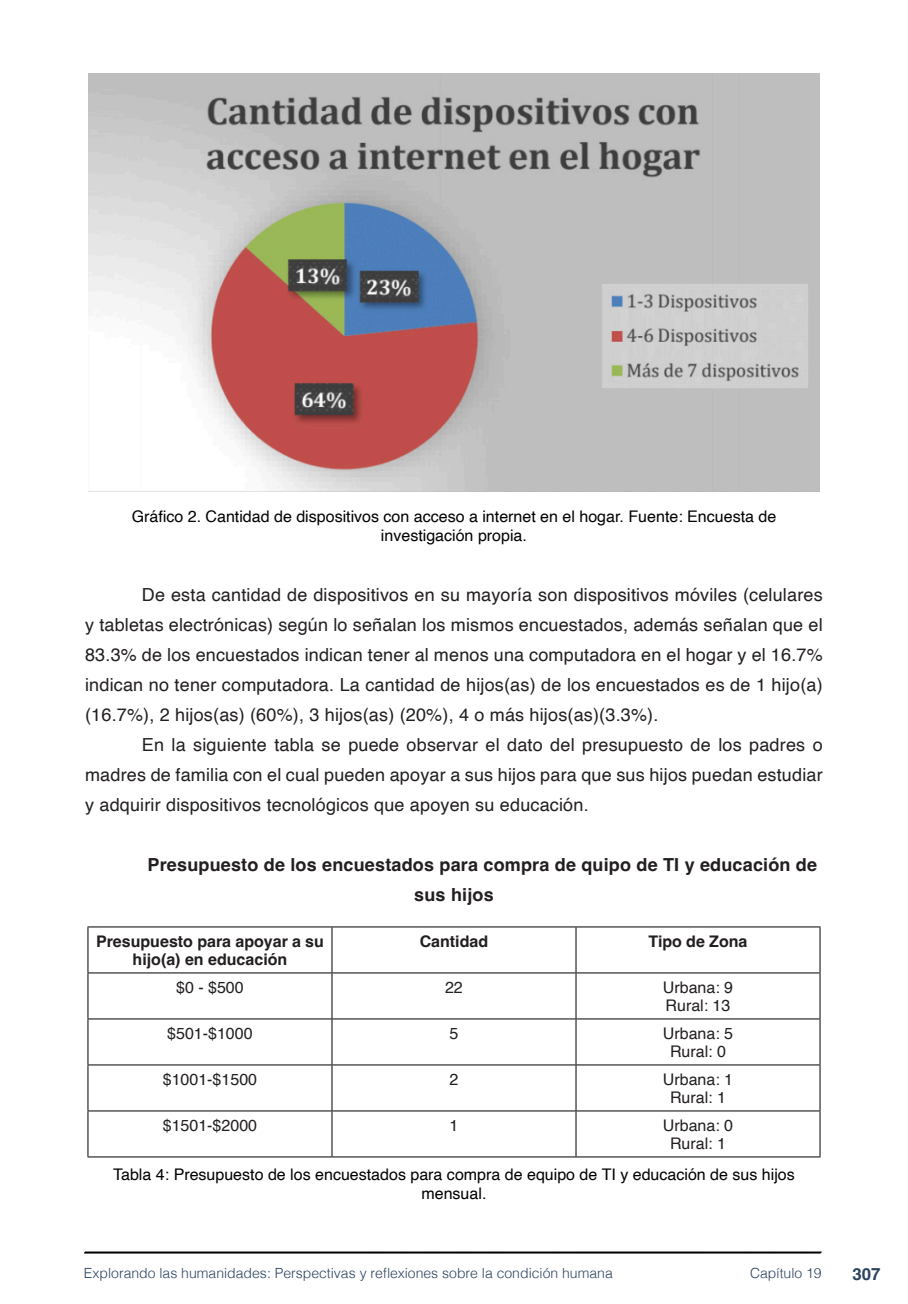
<style>
.page{position:relative;width:908px;height:1304px;background:#fff}
.page>*{position:absolute;margin:0;border:0;box-sizing:border-box;transform-origin:0 0}
.txt{font:18px/30px "Helvetica";letter-spacing:.01em;color:#231f20;text-align:justify}
.txt-2{font:700 18px/30px "Helvetica";letter-spacing:.01em;color:#231f20}
.t1{font:700 16.8px "Helvetica";color:#2a435e}
.imagens_graf_tab{font:16px/19.2px "Helvetica";color:#000;text-align:center}
.tab_txt_centro{font:16px "Helvetica";color:#231f20}
.tab_txt_centro-2{font:700 16px/18px "Helvetica";color:#231f20;text-align:center}
.t2{font:300 14px "Helvetica";color:#2a435e}
</style>
<div class="page">
<svg style="left:84px;top:1251px;width:737px;height:3px"></svg>
<img style="left:89px;top:74px;width:730px;height:418px">
<hr style="left:87px;top:926px;width:245px;height:1px;background:#000">
<hr style="left:87px;top:927px;width:1px;height:45px;background:#000">
<hr style="left:332px;top:926px;width:243px;height:1px;background:#000">
<hr style="left:331px;top:927px;width:1px;height:45px;background:#000">
<hr style="left:575px;top:926px;width:245px;height:1px;background:#000">
<hr style="left:575px;top:927px;width:1px;height:45px;background:#000">
<hr style="left:819px;top:927px;width:1px;height:45px;background:#000">
<hr style="left:87px;top:972px;width:245px;height:1px;background:#000">
<hr style="left:87px;top:973px;width:1px;height:45px;background:#000">
<hr style="left:332px;top:972px;width:243px;height:1px;background:#000">
<hr style="left:331px;top:973px;width:1px;height:45px;background:#000">
<hr style="left:575px;top:972px;width:245px;height:1px;background:#000">
<hr style="left:575px;top:973px;width:1px;height:45px;background:#000">
<hr style="left:819px;top:973px;width:1px;height:45px;background:#000">
<hr style="left:87px;top:1018px;width:245px;height:1px;background:#000">
<hr style="left:87px;top:1019px;width:1px;height:45px;background:#000">
<hr style="left:332px;top:1018px;width:243px;height:1px;background:#000">
<hr style="left:331px;top:1019px;width:1px;height:45px;background:#000">
<hr style="left:575px;top:1018px;width:245px;height:1px;background:#000">
<hr style="left:575px;top:1019px;width:1px;height:45px;background:#000">
<hr style="left:819px;top:1019px;width:1px;height:45px;background:#000">
<hr style="left:87px;top:1064px;width:245px;height:1px;background:#000">
<hr style="left:87px;top:1065px;width:1px;height:45px;background:#000">
<hr style="left:332px;top:1064px;width:243px;height:1px;background:#000">
<hr style="left:331px;top:1065px;width:1px;height:45px;background:#000">
<hr style="left:575px;top:1064px;width:245px;height:1px;background:#000">
<hr style="left:575px;top:1065px;width:1px;height:45px;background:#000">
<hr style="left:819px;top:1065px;width:1px;height:45px;background:#000">
<hr style="left:87px;top:1110px;width:245px;height:1px;background:#000">
<hr style="left:87px;top:1111px;width:1px;height:45px;background:#000">
<hr style="left:332px;top:1110px;width:243px;height:1px;background:#000">
<hr style="left:331px;top:1111px;width:1px;height:45px;background:#000">
<hr style="left:575px;top:1110px;width:245px;height:1px;background:#000">
<hr style="left:575px;top:1111px;width:1px;height:45px;background:#000">
<hr style="left:819px;top:1111px;width:1px;height:45px;background:#000">
<hr style="left:87px;top:1156px;width:245px;height:1px;background:#000">
<hr style="left:332px;top:1156px;width:243px;height:1px;background:#000">
<hr style="left:575px;top:1156px;width:245px;height:1px;background:#000">
<p class="imagens_graf_tab" style="left:132px;top:507px;width:645px">Gráfico 2. Cantidad de dispositivos con acceso a internet en el hogar. Fuente: Encuesta de investigación propia.</p>
<p class="txt" style="left:85px;top:581px;width:738px;text-indent:57px">De esta cantidad de dispositivos en su mayoría son dispositivos móviles (celulares y tabletas electrónicas) según lo señalan los mismos encuestados, además señalan que el 83.3% de los encuestados indican tener al menos una computadora en el hogar y el 16.7% indican no tener computadora. La cantidad de hijos(as) de los encuestados es de 1 hijo(a) (16.7%), 2 hijos(as) (60%), 3 hijos(as) (20%), 4 o más hijos(as)(3.3%).</p>
<p class="txt" style="left:85px;top:731px;width:738px;text-indent:57px">En la siguiente tabla se puede observar el dato del presupuesto de los padres o madres de familia con el cual pueden apoyar a sus hijos para que sus hijos puedan estudiar y adquirir dispositivos tecnológicos que apoyen su educación.</p>
<p class="txt-2" style="left:414px;top:852px;width:404px;text-indent:-266px">Presupuesto de los encuestados para compra de quipo de TI y educación de sus hijos</p>
<p class="tab_txt_centro-2" style="left:96px;top:934px;width:229px">Presupuesto para apoyar a su hijo(a) en educación</p>
<p class="tab_txt_centro-2" style="left:419px;top:934px;width:70px">Cantidad</p>
<p class="tab_txt_centro-2" style="left:648px;top:934px;width:100px">Tipo de Zona</p>
<p class="tab_txt_centro" style="left:176px;top:975px;width:69px">$0 - $500</p>
<p class="tab_txt_centro" style="left:445px;top:975px;width:19px">22</p>
<p class="tab_txt_centro" style="left:662px;top:975px;width:72px">Urbana: 9</p>
<p class="tab_txt_centro" style="left:665px;top:993px;width:66px">Rural: 13</p>
<p class="tab_txt_centro" style="left:167px;top:1021px;width:87px">$501-$1000</p>
<p class="tab_txt_centro" style="left:449px;top:1021px;width:10px">5</p>
<p class="tab_txt_centro" style="left:662px;top:1021px;width:72px">Urbana: 5</p>
<p class="tab_txt_centro" style="left:669px;top:1039px;width:57px">Rural: 0</p>
<p class="tab_txt_centro" style="left:163px;top:1067px;width:96px">$1001-$1500</p>
<p class="tab_txt_centro" style="left:449px;top:1067px;width:10px">2</p>
<p class="tab_txt_centro" style="left:662px;top:1067px;width:72px">Urbana: 1</p>
<p class="tab_txt_centro" style="left:669px;top:1085px;width:57px">Rural: 1</p>
<p class="tab_txt_centro" style="left:163px;top:1113px;width:96px">$1501-$2000</p>
<p class="tab_txt_centro" style="left:449px;top:1113px;width:10px">1</p>
<p class="tab_txt_centro" style="left:662px;top:1113px;width:72px">Urbana: 0</p>
<p class="tab_txt_centro" style="left:669px;top:1131px;width:57px">Rural: 1</p>
<p class="imagens_graf_tab" style="left:113px;top:1165px;width:683px">Tabla 4: Presupuesto de los encuestados para compra de equipo de TI y educación de sus hijos mensual.</p>
<p class="t2" style="left:84px;top:1261px;width:530px">Explorando las humanidades: Perspectivas y reflexiones sobre la condición humana</p>
<p class="t2" style="left:749px;top:1261px;width:73px">Capítulo 19</p>
<p class="t1" style="left:851px;top:1264px;width:30px">307</p>
</div>
